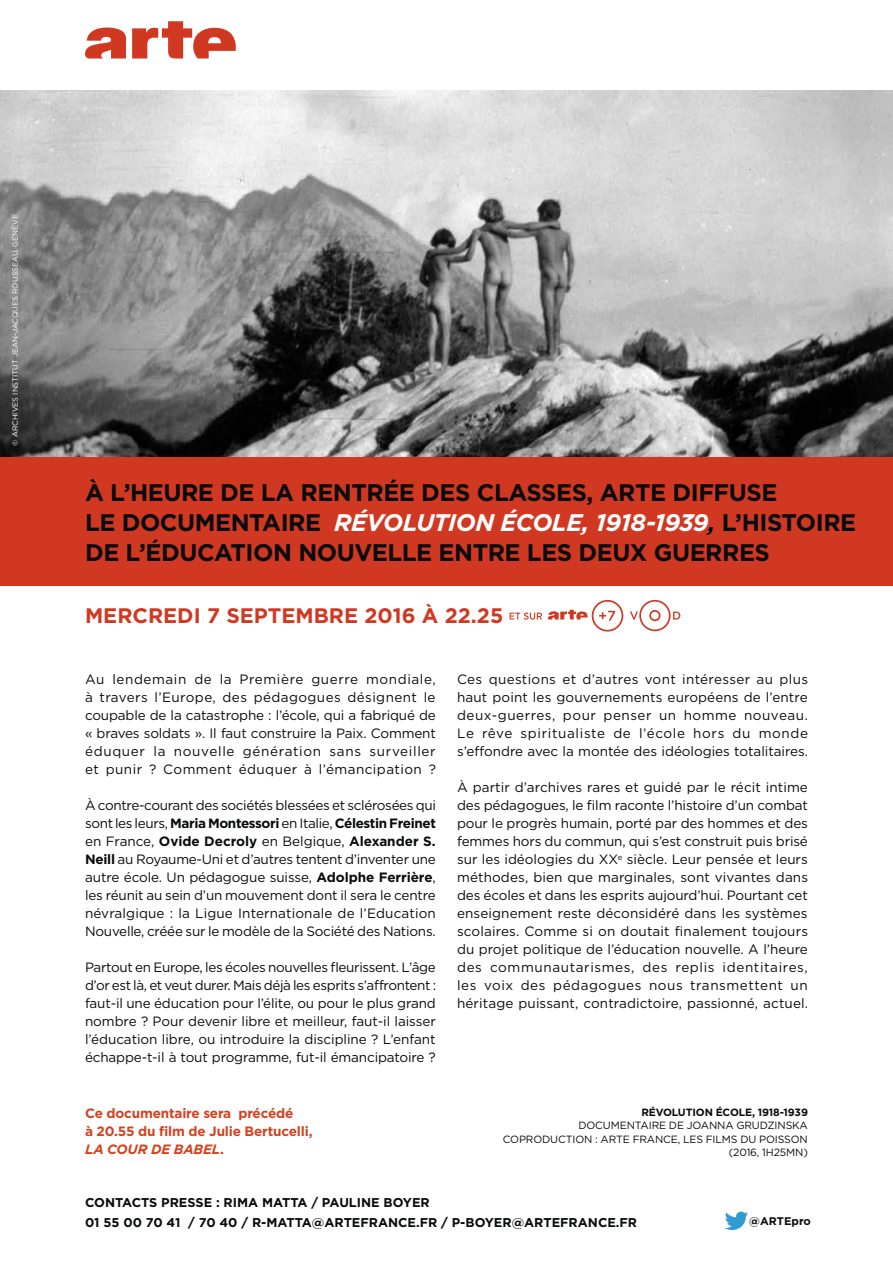
<style>
.page{position:relative;width:893px;height:1263px;background:#fff}
.page>*{position:absolute;margin:0;border:0;box-sizing:border-box;transform-origin:0 0}
.t1{font:700 24px "Gotham";letter-spacing:-.02em;color:#090b0c}
.t2{font:italic 700 24px "Gotham";letter-spacing:-.02em;color:#fff}
.t3{font:700 21px "Gotham";color:#d13822}
.t4{font:13.5px/18px "Gotham";letter-spacing:.01em;color:#090b0c;text-align:justify}
.t5{font:700 13.5px/18px "Gotham";letter-spacing:-.01em;color:#d24220}
.t6{font:italic 700 13.5px "Gotham";letter-spacing:-.01em;color:#d24220}
.t7{font:700 12.75px/20.2px "Gotham";color:#090b0c}
.t8{font:700 11.1px "Gotham";color:#090b0c}
.t9{font:10.5px/13.5px "Gotham";letter-spacing:-.01em;color:#090b0c;text-align:right}
.t10{font:700 10.5px "Gotham";letter-spacing:-.01em;color:#090b0c}
.t11{font:7.5px "Gotham";color:#fff}
.s1{color:#090b0c}
.s2{font-style:normal;color:#090b0c}
.s3{font-weight:700}
</style>
<div class="page">
<img style="left:0;top:90px;width:893px;height:367px">
<div style="left:0;top:457px;width:893px;height:129px;background:#d13822"></div>
<svg style="left:85px;top:21px;width:151px;height:38px"></svg>
<svg style="left:510px;top:612px;width:32px;height:8px"></svg>
<svg style="left:548px;top:600px;width:75px;height:31px"></svg>
<svg style="left:630px;top:600px;width:50px;height:31px"></svg>
<svg style="left:725px;top:1211px;width:23px;height:19px"></svg>
<p class="t11" style="left:10px;top:446px;width:232px;rotate:-90deg">© Archives Institut Jean-Jacques Rousseau, Gen ève</p>
<h1 class="t1" style="left:85px;top:476px;width:80px">À L’HEURE</h1>
<h1 class="t1" style="left:220px;top:476px;width:98px">DELA RENTR</h1>
<h1 class="t1" style="left:383px;top:476px;width:110px">ÉE DES CLASSES</h1>
<h1 class="t1" style="left:587px;top:476px;width:192px">, ARTE DIFFUSE</h1>
<h1 class="t1" style="left:85px;top:506px;width:73px">LE DOCUMENTAIRE</h1>
<h1 class="t2" style="left:334px;top:506px;width:440px">RÉVOLUTION ÉCOLE, 1918-1939<span class="s1">,</span> <span class="s2">L’HISTOIRE</span></h1>
<h1 class="t1" style="left:85px;top:536px;width:111px">DE L’ÉDUCATION</h1>
<h1 class="t1" style="left:298px;top:536px;width:19px">NOU</h1>
<h1 class="t1" style="left:354px;top:536px;width:33px">VELLE</h1>
<h1 class="t1" style="left:439px;top:536px;width:17px">ENTRE</h1>
<h1 class="t1" style="left:527px;top:536px;width:16px">LES</h1>
<h1 class="t1" style="left:579px;top:536px;width:111px">DEUX GUERRES</h1>
<h2 class="t3" style="left:85px;top:601px;width:16px">MERCRE</h2>
<h2 class="t3" style="left:177px;top:601px;width:65px">DI 7 SEPTEMBRE</h2>
<h2 class="t3" style="left:365px;top:601px;width:140px">2016 À 22.25</h2>
<p class="t4" style="left:85px;top:670px;width:352px">Au lendemain de la Première guerre mondiale, à travers l’Europe, des pédagogues désignent le coupable de la catastrophe : l’école, qui a fabriqué de « braves soldats ». Il faut construire la Paix. Comment éduquer la nouvelle génération sans surveiller et punir ? Comment éduquer à l’émancipation ?</p>
<p class="t4" style="left:85px;top:796px;width:353px">À contre-courant des sociétés blessées et sclérosées qui sont les leurs, <span class="s3">MARIA MONTESSORI</span> en Italie, <span class="s3">CÉLESTIN FREINET </span>en France, <span class="s3">OVIDE DECROLY</span> en Belgique, <span class="s3">ALEXANDER S.<br>NEILL</span> au Royaume-Uni et d’autres tentent d’inventer une autre école. Un pédagogue suisse, <span class="s3">ADOLPHE FERRIÈRE</span>, les réunit au sein d’un mouvement dont il sera le centre névralgique : la Ligue Internationale de l’Education Nouvelle, créée sur le modèle de la Société des Nations.</p>
<p class="t4" style="left:85px;top:958px;width:353px">Partout en Europe, les écoles nouvelles fleurissent. L’âge d’or est là, et veut durer. Mais déjà les esprits s’affrontent : faut-il une éducation pour l’élite, ou pour le plus grand nombre ? Pour devenir libre et meilleur, faut-il laisser l’éducation libre, ou introduire la discipline ? L’enfant échappe-t-il à tout programme, fut-il émancipatoire ?</p>
<p class="t5" style="left:85px;top:1104px;width:229px">CE DOCUMENTAIRE SERA PRÉCÉDÉ<br>À 20.55 DU FILM DE JULIE BERTUCELLI,</p>
<p class="t6" style="left:85px;top:1140px;width:43px">LA COUR</p>
<p class="t6" style="left:151px;top:1140px;width:53px">DE BABEL</p>
<p class="t5" style="left:220px;top:1140px;width:5px">.</p>
<p class="t4" style="left:457px;top:670px;width:353px">Ces questions et d’autres vont intéresser au plus haut point les gouvernements européens de l’entre deux-guerres, pour penser un homme nouveau.<br>Le rêve spiritualiste de l’école hors du monde s’effondre avec la montée des idéologies totalitaires.</p>
<p class="t4" style="left:457px;top:778px;width:352px">À partir d’archives rares et guidé par le récit intime des pédagogues, le film raconte l’histoire d’un combat pour le progrès humain, porté par des hommes et des femmes hors du commun, qui s’est construit puis brisé sur les idéologies du XX<sup>e</sup> siècle. Leur pensée et leurs méthodes, bien que marginales, sont vivantes dans des écoles et dans les esprits aujourd’hui. Pourtant cet enseignement reste déconsidéré dans les systèmes scolaires. Comme si on doutait finalement toujours du projet politique de l’éducation nouvelle. A l’heure des communautarismes, des replis identitaires, les voix des pédagogues nous transmettent un héritage puissant, contradictoire, passionné, actuel.</p>
<p class="t10" style="left:641px;top:1105px;width:30px">RÉVOLUTION</p>
<p class="t10" style="left:716px;top:1105px;width:16px">ÉCOLE</p>
<p class="t10" style="left:752px;top:1105px;width:57px">, 1918-1939</p>
<p class="t9" style="left:578px;top:1118px;width:26px">documen</p>
<p class="t9" style="left:635px;top:1118px;width:13px">taire</p>
<p class="t9" style="left:669px;top:1118px;width:41px">de Joanna</p>
<p class="t9" style="left:736px;top:1118px;width:71px">Grudzinska</p>
<p class="t9" style="left:503px;top:1132px;width:145px">coproduction : ARTE France</p>
<p class="t9" style="left:678px;top:1132px;width:42px">, Les Films</p>
<p class="t9" style="left:729px;top:1132px;width:81px">du Poisson (2016, 1h25mn)</p>
<p class="t7" style="left:85px;top:1192px;width:346px">CONTACTS PRESSE : RIMA MATTA / PAULINE BOYER<br>01 55 00 70 41 / 70 40 / R-MATTA</p>
<p class="t7" style="left:312px;top:1212px;width:23px">@ARTE</p>
<p class="t7" style="left:360px;top:1212px;width:19px">FRANCE</p>
<p class="t7" style="left:416px;top:1212px;width:60px">.FR / P-BOYER</p>
<p class="t7" style="left:512px;top:1212px;width:23px">@ARTE</p>
<p class="t7" style="left:560px;top:1212px;width:19px">FRANCE</p>
<p class="t7" style="left:616px;top:1212px;width:19px">.FR</p>
<p class="t8" style="left:749px;top:1213px;width:20px">@ARTE</p>
<p class="t8" style="left:791px;top:1213px;width:21px">PRO</p>
</div>
